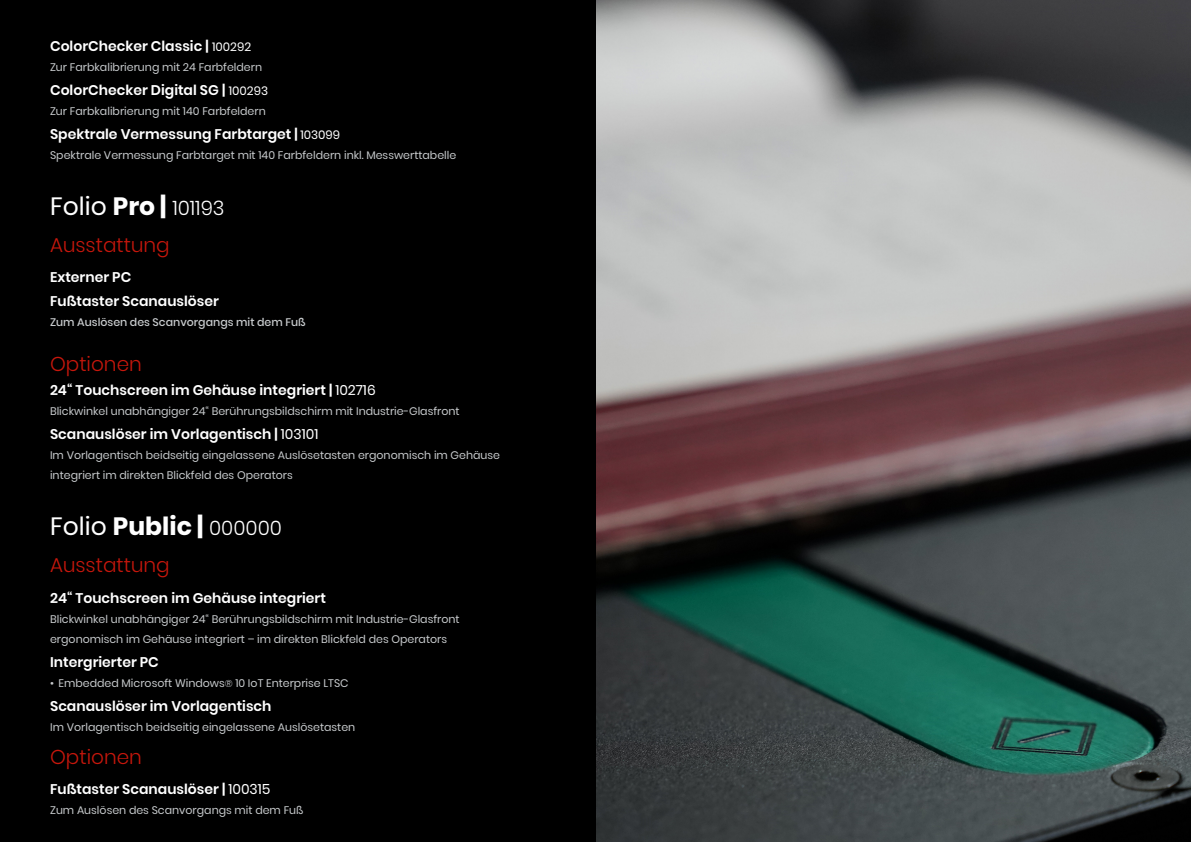
<style>
.page{position:relative;width:1191px;height:842px;background:#fff}
.page>*{position:absolute;margin:0;border:0;box-sizing:border-box;transform-origin:0 0}
.t1{font:700 25px "Poppins";color:#fff}
.t2{font:300 20px "Poppins";color:#c7170c}
.t3{font:300 20px "Poppins";color:#fff}
.t4{font:600 14px "Poppins";color:#fff}
.t5{font:11px/20px "Poppins";color:#c7cacc}
.t6{font:500 11px "Poppins";color:#c7cacc}
.s1{font-weight:400;font-size:12px}
.s2{font-weight:400;font-size:25px}
.s3{font-weight:700;font-size:25px}
.s4{font-weight:400}
.s5{font-weight:300;font-size:20px}
.s6{font-size:10px}
</style>
<div class="page">
<img style="left:596px;top:0;width:595px;height:842px">
<div style="left:0;top:0;width:595px;height:842px;background:#000"></div>
<p class="t4" style="left:50px;top:38px;width:203px">ColorChecker Classic | <span class="s1">100292</span></p>
<p class="t5" style="left:50px;top:57px;width:214px">Zur Farbkalibrierung mit 24 Farbfeldern</p>
<p class="t4" style="left:50px;top:82px;width:219px">ColorChecker Digital SG | <span class="s1">100293</span></p>
<p class="t5" style="left:50px;top:101px;width:217px">Zur Farbkalibrierung mit 140 Farbfeldern</p>
<p class="t4" style="left:50px;top:126px;width:292px">Spektrale Vermessung Farbtarget | <span class="s1">103099</span></p>
<p class="t5" style="left:50px;top:145px;width:408px">Spektrale Vermessung Farbtarget mit 140 Farbfeldern inkl. Messwerttabelle</p>
<p class="t3" style="left:50px;top:196px;width:176px"><span class="s2">Folio</span> <span class="s3">Pro |</span> 101193</p>
<p class="t2" style="left:50px;top:233px;width:121px">Ausstattung</p>
<p class="t4" style="left:50px;top:269px;width:83px">Externer PC</p>
<p class="t4" style="left:50px;top:293px;width:170px">Fußtaster Scanauslöser</p>
<p class="t6" style="left:50px;top:316px;width:257px">Zum Auslösen des Scanvorgangs mit dem Fuß</p>
<p class="t2" style="left:50px;top:352px;width:93px">Optionen</p>
<p class="t4" style="left:50px;top:381px;width:327px">24“ Touchscreen im Gehäuse integriert | <span class="s4">102716</span></p>
<p class="t5" style="left:50px;top:401px;width:411px">Blickwinkel unabhängiger 24“ Berührungsbildschirm mit Industrie-Glasfront</p>
<p class="t4" style="left:50px;top:425px;width:270px">Scanauslöser im Vorlagentisch | <span class="s4">103101</span></p>
<p class="t5" style="left:50px;top:445px;width:451px">Im Vorlagentisch beidseitig eingelassene Auslösetasten ergonomisch im Gehäuse integriert im direkten Blickfeld des Operators</p>
<p class="t1" style="left:50px;top:511px;width:233px"><span class="s4">Folio</span> Public | <span class="s5">000000</span></p>
<p class="t2" style="left:50px;top:553px;width:121px">Ausstattung</p>
<p class="t4" style="left:50px;top:590px;width:277px">24“ Touchscreen im Gehäuse integriert</p>
<p class="t5" style="left:50px;top:609px;width:411px">Blickwinkel unabhängiger 24“ Berührungsbildschirm mit Industrie-Glasfront ergonomisch im Gehäuse integriert – im direkten Blickfeld des Operators</p>
<p class="t4" style="left:50px;top:654px;width:110px">Intergrierter PC</p>
<p class="t5" style="left:50px;top:673px;width:300px">• Embedded Microsoft Windows<span class="s6">®</span> 10 IoT Enterprise LTSC</p>
<p class="t4" style="left:50px;top:698px;width:223px">Scanauslöser im Vorlagentisch</p>
<p class="t5" style="left:50px;top:717px;width:307px">Im Vorlagentisch beidseitig eingelassene Auslösetasten</p>
<p class="t2" style="left:50px;top:745px;width:93px">Optionen</p>
<p class="t4" style="left:50px;top:781px;width:222px">Fußtaster Scanauslöser | <span class="s4">100315</span></p>
<p class="t5" style="left:50px;top:801px;width:255px">Zum Auslösen des Scanvorgangs mit dem Fuß</p>
</div>
